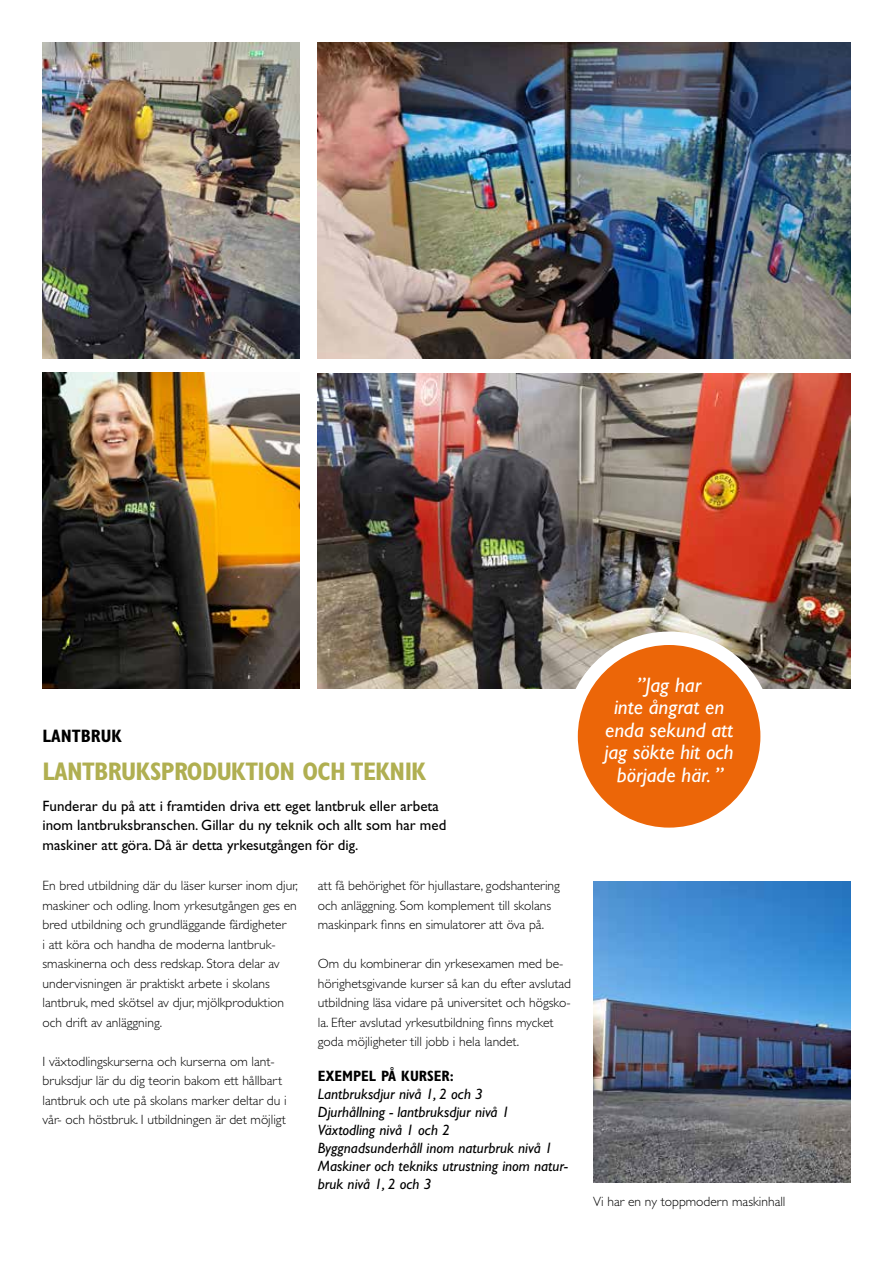
<style>
.page{position:relative;width:893px;height:1263px;background:#fff}
.page>*{position:absolute;margin:0;border:0;box-sizing:border-box;transform-origin:0 0}
.t1{font:700 condensed 25.5px "Gill Sans Std";letter-spacing:-.025em;color:#b0af51}
.t2{font:italic 21px/22.5px "Gill Sans Std";color:#fff;text-align:center}
.t3{font:700 condensed 18px "Gill Sans Std";color:#000}
.t4{font:italic 15px/18px "Gill Sans Std";color:#000}
.t5{font:15px/19.5px "Gill Sans Std";color:#000}
.t6{font:700 condensed 15px "Gill Sans Std";color:#000}
.t7{font:300 13.5px/19.5px "Gill Sans Std";color:#000}
</style>
<div class="page">
<img style="left:318px;top:43px;width:532px;height:316px">
<img style="left:318px;top:374px;width:533px;height:315px">
<img style="left:43px;top:43px;width:257px;height:316px">
<div style="left:571px;top:638px;width:196px;height:196px;background:#ec6608;border-radius:50%"></div>
<div style="left:564px;top:631px;width:210px;height:210px;border:14px solid #fff;border-radius:50%"></div>
<img style="left:593px;top:881px;width:258px;height:301px">
<img style="left:43px;top:373px;width:257px;height:316px">
<h3 class="t3" style="left:43px;top:725px;width:81px">LANTBRUK</h3>
<h1 class="t1" style="left:43px;top:756px;width:385px">LANTBRUKSPRODUKTION OCH TEKNIK</h1>
<p class="t5" style="left:43px;top:796px;width:405px">Funderar du på att i framtiden driva ett eget lantbruk eller arbeta inom lantbruksbranschen. Gillar du ny teknik och allt som har med maskiner att göra. Då är detta yrkesutgången för dig.</p>
<p class="t7" style="left:318px;top:876px;width:244px">att få behörighet för hjullastare, godshantering och anläggning. Som komplement till skolans maskinpark finns en simulatorer att öva på.</p>
<p class="t7" style="left:318px;top:954px;width:255px">Om du kombinerar din yrkesexamen med be&shy;hörighetsgivande kurser så kan du efter avslutad utbildning läsa vidare på universitet och högsko&shy;la. Efter avslutad yrkesutbildning finns mycket goda möjligheter till jobb i hela landet.</p>
<p class="t6" style="left:318px;top:1067px;width:138px">EXEMPEL PÅ KURSER:</p>
<p class="t4" style="left:318px;top:1085px;width:252px">Lantbruksdjur nivå 1, 2 och 3<br>Djurhållning - lantbruksdjur nivå 1<br>Växtodling nivå 1 och 2<br>Byggnadsunderhåll inom naturbruk nivå 1<br>Maskiner och tekniks utrustning inom natur&shy;bruk nivå 1, 2 och 3</p>
<p class="t7" style="left:43px;top:876px;width:257px">En bred utbildning där du läser kurser inom djur, maskiner och odling. Inom yrkesutgången ges en bred utbildning och grundläggande färdigheter<br>i att köra och handha de moderna lantbruk&shy;smaskinerna och dess redskap. Stora delar av undervisningen är praktiskt arbete i skolans lantbruk, med skötsel av djur, mjölkproduktion och drift av anläggning.</p>
<p class="t7" style="left:43px;top:1052px;width:246px">I växtodlingskurserna och kurserna om lant&shy;bruksdjur lär du dig teorin bakom ett hållbart lantbruk och ute på skolans marker deltar du i vår- och höstbruk. I utbildningen är det möjligt</p>
<h2 class="t2" style="left:604px;top:673px;width:131px">”Jag har<br>inte ångrat en enda sekund att jag sökte hit och började här. ”</h2>
<p class="t7" style="left:593px;top:1192px;width:194px">Vi har en ny toppmodern maskinhall</p>
</div>
